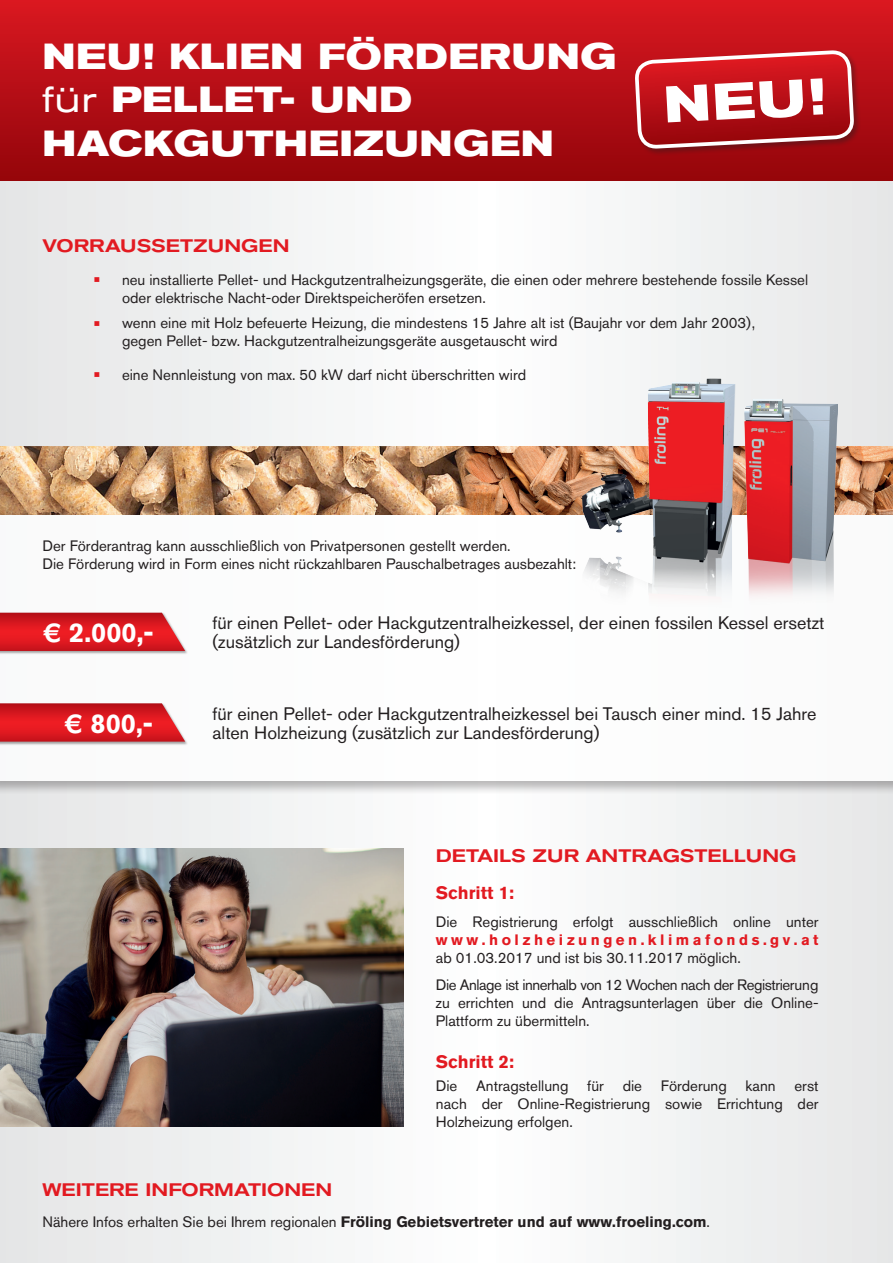
<style>
.page{position:relative;width:893px;height:1263px;background:#f1f3f3}
.page>*{position:absolute;margin:0;border:0;box-sizing:border-box;transform-origin:0 0}
.t1{font:700 expanded 51px "Akzidenz Grotesk BQ";color:#fff}
.t2{font:700 expanded 36px "Akzidenz Grotesk BQ";letter-spacing:.02em;color:#fff}
.t3{font:700 27px "Akzidenz Grotesk BQ";color:#fff}
.t4{font:18px "Akzidenz Grotesk BQ";color:#231f20}
.t5{font:500 expanded 18px "Akzidenz Grotesk BQ";color:#e21a21}
.t6{font:700 18px "Akzidenz Grotesk BQ";color:#e21a21}
.t7{font:15px/18px "Akzidenz Grotesk BQ";color:#231f20;text-align:justify}
.t8{font:700 15px "Akzidenz Grotesk BQ";color:#231f20}
.s1{font-weight:400}
.s2{font-size:21px;color:#e21a21}
.s3{font-weight:500}
.s4{font-weight:700;color:#e21a21}
</style>
<div class="page">
<div style="left:0;top:501px;width:893px;height:294px;background:#231f20;opacity:.4"></div>
<div style="left:0;top:503px;width:893px;height:278px;background:#fff"></div>
<div style="left:0;top:0;width:893px;height:181px;background:linear-gradient(to bottom,#d91821,#93050b)"></div>
<img style="left:475px;top:446px;width:418px;height:68px">
<div style="left:633px;top:49px;width:228px;height:107px;background:#231f20;opacity:.4"></div>
<svg style="left:636px;top:51px;width:217px;height:223px"></svg>
<img style="left:0;top:446px;width:475px;height:68px">
<img style="left:582px;top:378px;width:153px;height:219px">
<img style="left:745px;top:399px;width:92px;height:199px">
<div style="left:0;top:703px;width:188px;height:42px;background:#231f20;opacity:.4"></div>
<svg style="left:0;top:703px;width:185px;height:39px;background:#d9282e"></svg>
<div style="left:0;top:613px;width:188px;height:42px;background:#231f20;opacity:.4"></div>
<svg style="left:0;top:613px;width:185px;height:38px;background:#da252c"></svg>
<img style="left:0;top:848px;width:403px;height:278px">
<p class="t2" style="left:43px;top:36px;width:575px">NEU! KLIEN FÖRDERUNG</p>
<p class="t2" style="left:43px;top:79px;width:371px"><span class="s1">für</span> PELLET- UND</p>
<p class="t2" style="left:43px;top:122px;width:513px">HACKGUTHEIZUNGEN</p>
<p class="t5" style="left:43px;top:235px;width:249px">VORRAUSSETZUNGEN</p>
<p class="t1" style="left:662px;top:75px;width:163px;rotate:-3deg">NEU!</p>
<p class="t7" style="left:94px;top:271px;width:716px"><span class="s2">•</span> neu installierte Pellet- und Hackgutzentralheizungsgeräte, die einen oder mehrere bestehende fossile Kessel</p>
<p class="t7" style="left:122px;top:289px;width:365px">oder elektrische Nacht-oder Direktspeicheröfen ersetzen.</p>
<p class="t7" style="left:94px;top:314px;width:663px"><span class="s2">•</span> wenn eine mit Holz befeuerte Heizung, die mindestens 15 Jahre alt ist (Baujahr vor dem Jahr 2003),</p>
<p class="t7" style="left:122px;top:332px;width:437px">gegen Pellet- bzw. Hackgutzentralheizungsgeräte ausgetauscht wird</p>
<p class="t7" style="left:94px;top:366px;width:434px"><span class="s2">•</span> eine Nennleistung von max. 50 kW darf nicht überschritten wird</p>
<p class="t7" style="left:43px;top:537px;width:470px">Der Förderantrag kann ausschließlich von Privatpersonen gestellt werden.</p>
<p class="t7" style="left:43px;top:555px;width:535px">Die Förderung wird in Form eines nicht rückzahlbaren Pauschalbetrages ausbezahlt:</p>
<p class="t3" style="left:43px;top:617px;width:113px"><span class="s3">€</span> 2.000,-</p>
<p class="t4" style="left:213px;top:612px;width:613px">für einen Pellet- oder Hackgutzentralheizkessel, der einen fossilen Kessel ersetzt</p>
<p class="t4" style="left:213px;top:631px;width:249px">(zusätzlich zur Landesförderung)</p>
<p class="t4" style="left:213px;top:703px;width:605px">für einen Pellet- oder Hackgutzentralheizkessel bei Tausch einer mind. 15 Jahre</p>
<p class="t3" style="left:64px;top:708px;width:91px"><span class="s3">€</span> 800,-</p>
<p class="t4" style="left:213px;top:722px;width:388px">alten Holzheizung (zusätzlich zur Landesförderung)</p>
<p class="t5" style="left:436px;top:845px;width:362px">DETAILS ZUR ANTRAGSTELLUNG</p>
<p class="t6" style="left:436px;top:882px;width:80px">Schritt 1:</p>
<p class="t7" style="left:436px;top:912px;width:384px">Die Registrierung erfolgt ausschließlich online unter <span class="s4">www.holzheizungen.klimafonds.gv.at </span>ab 01.03.2017 und ist bis 30.11.2017 möglich.</p>
<p class="t7" style="left:436px;top:975px;width:384px">Die Anlage ist innerhalb von 12 Wochen nach der Registrierung zu errichten und die Antragsunterlagen über die Online-Plattform zu übermitteln.</p>
<p class="t6" style="left:436px;top:1051px;width:80px">Schritt 2:</p>
<p class="t7" style="left:436px;top:1076px;width:23px">Die</p>
<p class="t7" style="left:476px;top:1076px;width:94px">Antragstellung</p>
<p class="t7" style="left:587px;top:1076px;width:18px">für</p>
<p class="t7" style="left:623px;top:1076px;width:21px">die</p>
<p class="t7" style="left:661px;top:1076px;width:67px">Förderung</p>
<p class="t7" style="left:746px;top:1076px;width:32px">kann</p>
<p class="t7" style="left:436px;top:1076px;width:384px;text-indent:359px">erst nach der Online-Registrierung sowie Errichtung der Holzheizung erfolgen.</p>
<p class="t5" style="left:43px;top:1179px;width:291px">WEITERE INFORMATIONEN</p>
<p class="t8" style="left:43px;top:1212px;width:669px"><span class="s1">Nähere Infos erhalten Sie bei Ihrem regionalen</span> Fröling Gebietsvertreter und auf www.froeling.com<span class="s1">.</span></p>
</div>
